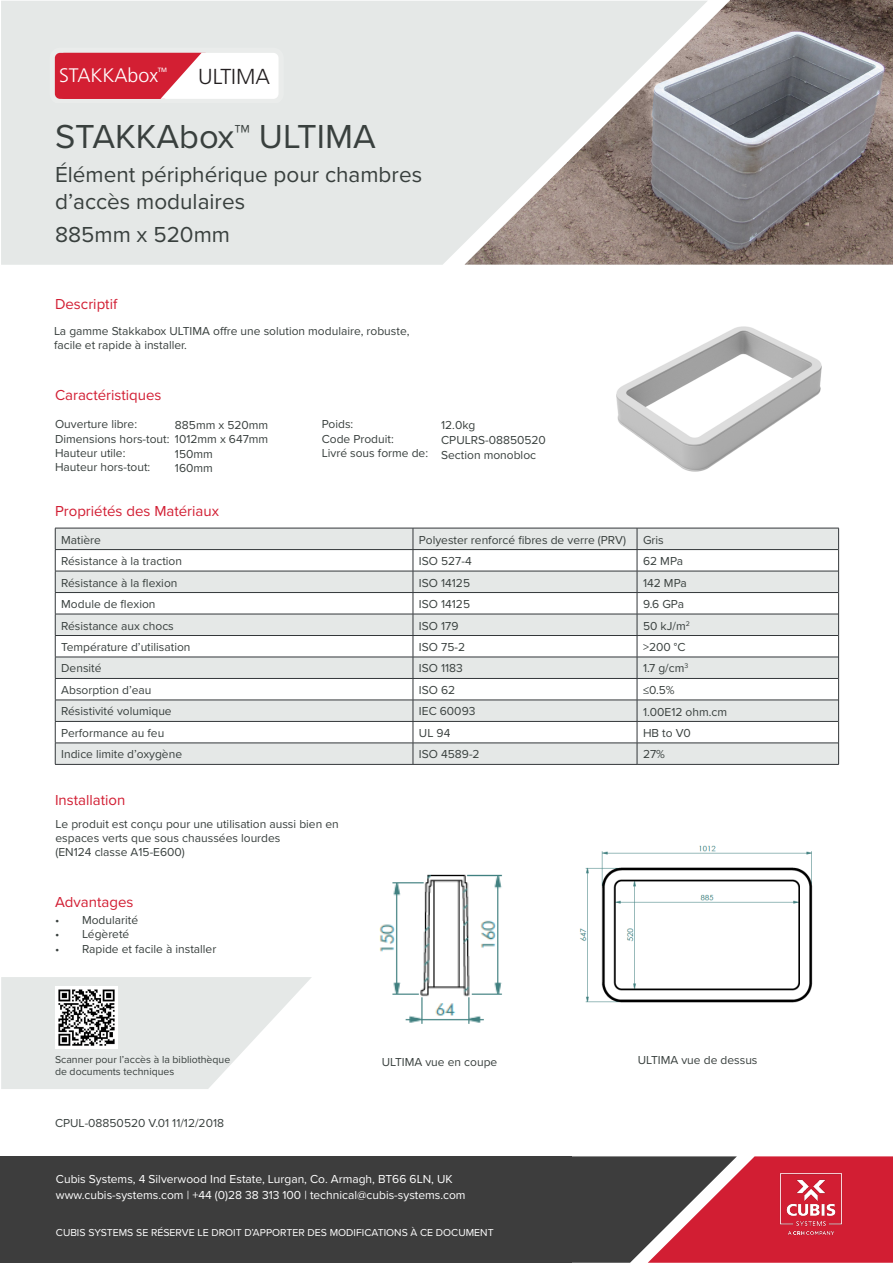
<style>
.page{position:relative;width:893px;height:1263px;background:#fff}
.page>*{position:absolute;margin:0;border:0;box-sizing:border-box;transform-origin:0 0}
.t1{font:34.5px "Proxima Nova";color:#39403e}
.t2{font:22.5px/27px "Proxima Nova";color:#39403e}
.t3{font:300 21.75px "Frutiger";color:#231f20}
.t4{font:300 19.5px "Frutiger";color:#fff}
.t5{font:15px "Proxima Nova";color:#d21e33}
.t6{font:12px/14.7px "Proxima Nova";color:#39403e}
.t7{font:12px "Proxima Nova";color:#fff}
.t8{font:10.5px "Proxima Nova";color:#fff}
.t9{font:10.5px "Proxima Nova";color:#39403e}
.t10{font:6.15px "Frutiger";color:#fff}
</style>
<div class="page">
<svg style="left:1px;top:977px;width:311px;height:112px"></svg>
<div style="left:1px;top:1px;width:464px;height:264px;background:#e5e8e7"></div>
<img style="left:379px;top:874px;width:123px;height:150px">
<svg style="left:50px;top:48px;width:234px;height:54px"></svg>
<img style="left:616px;top:326px;width:206px;height:146px">
<img style="left:579px;top:845px;width:234px;height:158px">
<img style="left:55px;top:986px;width:63px;height:63px">
<div style="left:0;top:1157px;width:572px;height:106px;background:#3d3d3d"></div>
<svg style="left:490px;top:1156px;width:403px;height:107px"></svg>
<img style="left:759px;top:1156px;width:105px;height:100px">
<img style="left:465px;top:0;width:428px;height:265px">
<svg style="left:56px;top:529px;width:782px;height:235px;fill:#e5e8e7"></svg>
<hr style="left:55px;top:764px;width:358px;height:1px;background:#33373a">
<hr style="left:413px;top:764px;width:224px;height:1px;background:#33373a">
<hr style="left:637px;top:764px;width:202px;height:1px;background:#33373a">
<hr style="left:55px;top:571px;width:358px;height:1px;background:#33373a">
<hr style="left:413px;top:571px;width:224px;height:1px;background:#33373a">
<hr style="left:637px;top:571px;width:201px;height:1px;background:#33373a">
<hr style="left:55px;top:592px;width:358px;height:1px;background:#33373a">
<hr style="left:413px;top:592px;width:224px;height:1px;background:#33373a">
<hr style="left:637px;top:592px;width:201px;height:1px;background:#33373a">
<hr style="left:55px;top:614px;width:358px;height:1px;background:#33373a">
<hr style="left:413px;top:614px;width:224px;height:1px;background:#33373a">
<hr style="left:637px;top:614px;width:201px;height:1px;background:#33373a">
<hr style="left:55px;top:635px;width:358px;height:1px;background:#33373a">
<hr style="left:413px;top:635px;width:224px;height:1px;background:#33373a">
<hr style="left:637px;top:635px;width:201px;height:1px;background:#33373a">
<hr style="left:55px;top:657px;width:358px;height:1px;background:#33373a">
<hr style="left:413px;top:657px;width:224px;height:1px;background:#33373a">
<hr style="left:637px;top:657px;width:201px;height:1px;background:#33373a">
<hr style="left:55px;top:678px;width:358px;height:1px;background:#33373a">
<hr style="left:413px;top:678px;width:224px;height:1px;background:#33373a">
<hr style="left:637px;top:678px;width:201px;height:1px;background:#33373a">
<hr style="left:55px;top:700px;width:358px;height:1px;background:#33373a">
<hr style="left:413px;top:700px;width:224px;height:1px;background:#33373a">
<hr style="left:637px;top:700px;width:201px;height:1px;background:#33373a">
<hr style="left:55px;top:721px;width:358px;height:1px;background:#33373a">
<hr style="left:413px;top:721px;width:224px;height:1px;background:#33373a">
<hr style="left:637px;top:721px;width:201px;height:1px;background:#33373a">
<hr style="left:55px;top:743px;width:358px;height:1px;background:#33373a">
<hr style="left:413px;top:743px;width:224px;height:1px;background:#33373a">
<hr style="left:637px;top:743px;width:201px;height:1px;background:#33373a">
<svg style="left:55px;top:529px;width:1px;height:235px"></svg>
<hr style="left:55px;top:528px;width:358px;height:1px;background:#33373a">
<hr style="left:413px;top:528px;width:224px;height:1px;background:#33373a">
<hr style="left:637px;top:528px;width:202px;height:1px;background:#33373a">
<svg style="left:413px;top:528px;width:1px;height:236px"></svg>
<svg style="left:637px;top:528px;width:1px;height:236px"></svg>
<svg style="left:838px;top:528px;width:1px;height:236px"></svg>
<hr style="left:55px;top:549px;width:358px;height:1px;background:#33373a">
<hr style="left:413px;top:549px;width:224px;height:1px;background:#33373a">
<hr style="left:637px;top:549px;width:201px;height:1px;background:#33373a">
<p class="t4" style="left:59px;top:64px;width:101px">STAKKAbox</p>
<p class="t3" style="left:198px;top:64px;width:73px">ULTIMA</p>
<p class="t10" style="left:158px;top:66px;width:11px">TM</p>
<p class="t1" style="left:55px;top:110px;width:322px">STAKKAbox™ ULTIMA</p>
<p class="t2" style="left:55px;top:160px;width:369px">Élément périphérique pour chambres d’accès modulaires</p>
<p class="t2" style="left:55px;top:220px;width:176px">885mm x 520mm</p>
<p class="t5" style="left:55px;top:293px;width:64px">Descriptif</p>
<p class="t6" style="left:54px;top:323px;width:357px">La gamme Stakkabox ULTIMA offre une solution modulaire, robuste, facile et rapide à installer.</p>
<p class="t5" style="left:55px;top:383px;width:108px">Caractéristiques</p>
<p class="t6" style="left:55px;top:416px;width:84px">Ouverture libre:</p>
<p class="t6" style="left:55px;top:431px;width:116px">Dimensions hors-tout:</p>
<p class="t6" style="left:55px;top:445px;width:72px">Hauteur utile:</p>
<p class="t6" style="left:55px;top:459px;width:97px">Hauteur hors-tout:</p>
<p class="t6" style="left:175px;top:417px;width:95px">885mm x 520mm</p>
<p class="t6" style="left:175px;top:431px;width:95px">1012mm x 647mm</p>
<p class="t6" style="left:175px;top:446px;width:39px">150mm</p>
<p class="t6" style="left:175px;top:460px;width:39px">160mm</p>
<p class="t5" style="left:55px;top:500px;width:166px">Propriétés des Matériaux</p>
<p class="t6" style="left:322px;top:416px;width:33px">Poids:</p>
<p class="t6" style="left:322px;top:431px;width:74px">Code Produit:</p>
<p class="t6" style="left:322px;top:445px;width:108px">Livré sous forme de:</p>
<p class="t6" style="left:441px;top:417px;width:106px">12.0kg<br>CPULRS-08850520<br>Section monobloc</p>
<p class="t6" style="left:61px;top:532px;width:41px">Matière</p>
<p class="t6" style="left:419px;top:532px;width:208px">Polyester renforcé fibres de verre (PRV)</p>
<p class="t6" style="left:643px;top:532px;width:22px">Gris</p>
<p class="t6" style="left:61px;top:553px;width:122px">Résistance à la traction</p>
<p class="t6" style="left:419px;top:553px;width:54px">ISO 527-4</p>
<p class="t6" style="left:643px;top:553px;width:42px">62 MPa</p>
<p class="t6" style="left:61px;top:575px;width:118px">Résistance à la flexion</p>
<p class="t6" style="left:419px;top:575px;width:53px">ISO 14125</p>
<p class="t6" style="left:643px;top:575px;width:45px">142 MPa</p>
<p class="t6" style="left:61px;top:597px;width:96px">Module de flexion</p>
<p class="t6" style="left:419px;top:596px;width:53px">ISO 14125</p>
<p class="t6" style="left:643px;top:596px;width:42px">9.6 GPa</p>
<p class="t6" style="left:61px;top:618px;width:114px">Résistance aux chocs</p>
<p class="t6" style="left:419px;top:618px;width:41px">ISO 179</p>
<p class="t6" style="left:643px;top:619px;width:48px">50 kJ/m<sup>2</sup></p>
<p class="t6" style="left:61px;top:639px;width:131px">Température d’utilisation</p>
<p class="t6" style="left:419px;top:639px;width:48px">ISO 75-2</p>
<p class="t6" style="left:643px;top:639px;width:44px">&gt;200 °C</p>
<p class="t6" style="left:61px;top:661px;width:42px">Densité</p>
<p class="t6" style="left:419px;top:661px;width:45px">ISO 1183</p>
<p class="t6" style="left:643px;top:661px;width:47px">1.7 g/cm<sup>3</sup></p>
<p class="t6" style="left:61px;top:682px;width:92px">Absorption d’eau</p>
<p class="t6" style="left:419px;top:682px;width:38px">ISO 62</p>
<p class="t6" style="left:643px;top:682px;width:33px">≤0.5%</p>
<p class="t6" style="left:61px;top:703px;width:112px">Résistivité volumique</p>
<p class="t6" style="left:419px;top:703px;width:58px">IEC 60093</p>
<p class="t6" style="left:643px;top:704px;width:86px">1.00E12 ohm.cm</p>
<p class="t6" style="left:61px;top:725px;width:105px">Performance au feu</p>
<p class="t6" style="left:419px;top:725px;width:33px">UL 94</p>
<p class="t6" style="left:643px;top:725px;width:49px">HB to V0</p>
<p class="t6" style="left:61px;top:746px;width:122px">Indice limite d’oxygène</p>
<p class="t6" style="left:419px;top:746px;width:62px">ISO 4589-2</p>
<p class="t6" style="left:643px;top:746px;width:24px">27%</p>
<p class="t5" style="left:55px;top:789px;width:72px">Installation</p>
<p class="t6" style="left:55px;top:816px;width:285px;line-height:14.1px">Le produit est conçu pour une utilisation aussi bien en espaces verts que sous chaussées lourdes<br>(EN124 classe A15-E600)</p>
<p class="t5" style="left:55px;top:890px;width:80px">Advantages</p>
<p class="t6" style="left:55px;top:912px;width:85px">• Modularité</p>
<p class="t6" style="left:55px;top:926px;width:76px">• Légèreté</p>
<p class="t6" style="left:55px;top:941px;width:163px">• Rapide et facile à installer</p>
<p class="t9" style="left:55px;top:1051px;width:177px">Scanner pour l’accès à la bibliothèque</p>
<p class="t6" style="left:382px;top:1054px;width:117px">ULTIMA vue en coupe</p>
<p class="t6" style="left:638px;top:1052px;width:121px">ULTIMA vue de dessus</p>
<p class="t9" style="left:55px;top:1064px;width:121px">de documents techniques</p>
<p class="t6" style="left:55px;top:1115px;width:171px">CPUL-08850520 V.01 11/12/2018</p>
<p class="t7" style="left:56px;top:1170px;width:398px">Cubis Systems, 4 Silverwood Ind Estate, Lurgan, Co. Armagh, BT66 6LN, UK</p>
<p class="t7" style="left:56px;top:1186px;width:411px">www.cubis-systems.com | +44 (0)28 38 313 100 | technical@cubis-systems.com</p>
<p class="t8" style="left:56px;top:1224px;width:439px">CUBIS SYSTEMS SE RÉSERVE LE DROIT D’APPORTER DES MODIFICATIONS À CE DOCUMENT</p>
</div>
